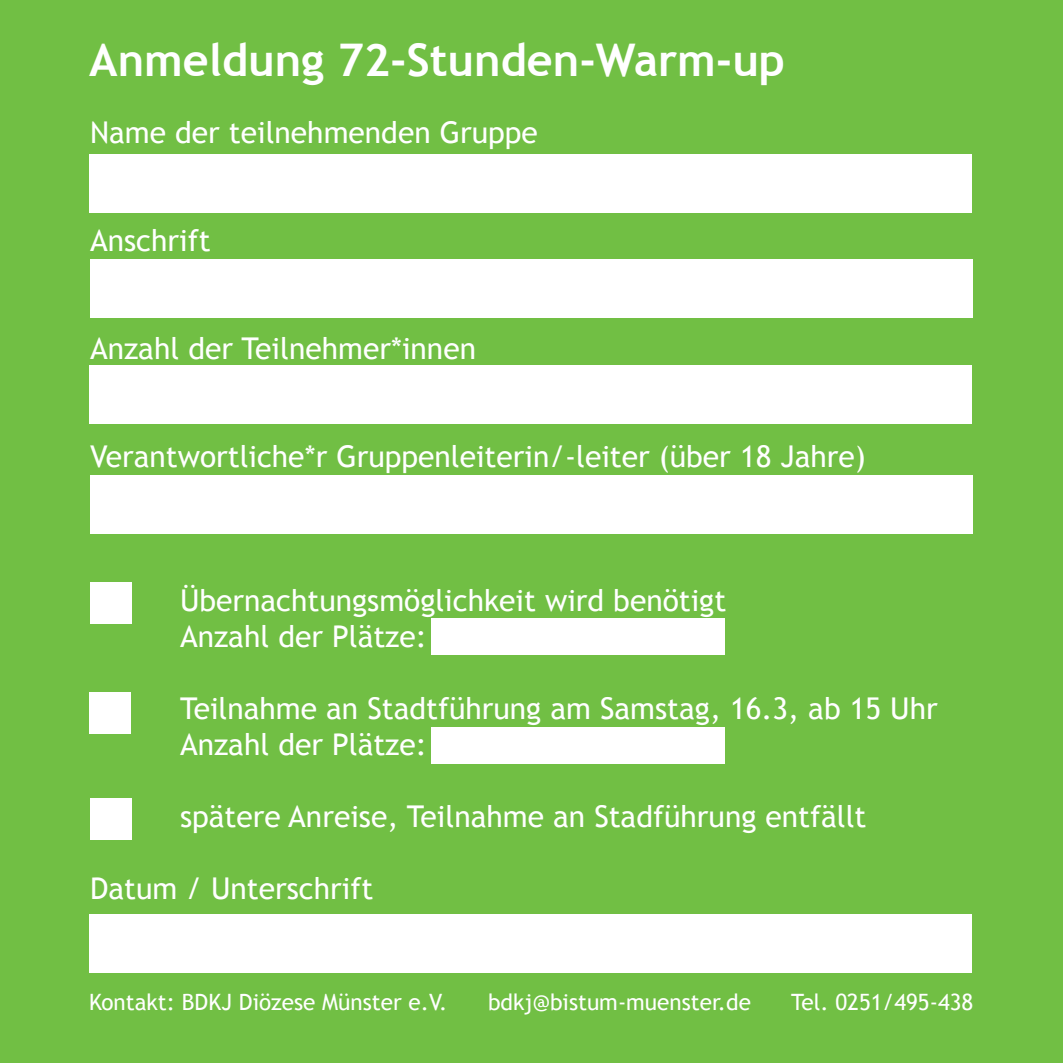
<style>
.page{position:relative;width:1063px;height:1063px;background:#71bf44}
.page>*{position:absolute;margin:0;border:0;box-sizing:border-box;transform-origin:0 0}
.t1{font:700 45px "Trebuchet MS";color:#fff}
.t2{font:30px/36px "Trebuchet MS";color:#fff}
.t3{font:22.5px "Trebuchet MS";color:#fff}
</style>
<div class="page">
<div style="left:89px;top:154px;width:883px;height:59px;background:#fff"></div>
<div style="left:90px;top:259px;width:883px;height:58px;background:#fff"></div>
<div style="left:89px;top:365px;width:883px;height:59px;background:#fff"></div>
<div style="left:90px;top:476px;width:883px;height:58px;background:#fff"></div>
<div style="left:431px;top:619px;width:293px;height:36px;background:#fff"></div>
<div style="left:90px;top:583px;width:41px;height:41px;background:#fff"></div>
<div style="left:89px;top:692px;width:41px;height:41px;background:#fff"></div>
<div style="left:431px;top:728px;width:293px;height:36px;background:#fff"></div>
<div style="left:90px;top:799px;width:41px;height:41px;background:#fff"></div>
<div style="left:89px;top:914px;width:883px;height:59px;background:#fff"></div>
<h1 class="t1" style="left:89px;top:32px;width:697px">Anmeldung 72-Stunden-Warm-up</h1>
<p class="t2" style="left:90px;top:115px;width:449px">Name der teilnehmenden Gruppe</p>
<p class="t2" style="left:90px;top:223px;width:122px">Anschrift</p>
<p class="t2" style="left:90px;top:331px;width:388px">Anzahl der Teilnehmer*innen</p>
<p class="t2" style="left:90px;top:439px;width:777px">Verantwortliche*r Gruppenleiterin/-leiter (über 18 Jahre)</p>
<p class="t2" style="left:180px;top:583px;width:548px">Übernachtungsmöglichkeit wird benötigt<br>Anzahl der Plätze:</p>
<p class="t2" style="left:180px;top:691px;width:759px">Teilnahme an Stadtführung am Samstag, 16.3, ab 15 Uhr<br>Anzahl der Plätze:</p>
<p class="t2" style="left:180px;top:799px;width:688px">spätere Anreise, Teilnahme an Stadführung entfällt</p>
<p class="t2" style="left:90px;top:871px;width:285px">Datum / Unterschrift</p>
<p class="t3" style="left:89px;top:989px;width:360px">Kontakt: BDKJ Diözese Münster e.V.</p>
<p class="t3" style="left:488px;top:989px;width:264px">bdkj@bistum-muenster.de</p>
<p class="t3" style="left:791px;top:989px;width:184px">Tel. 0251/495-438</p>
</div>
